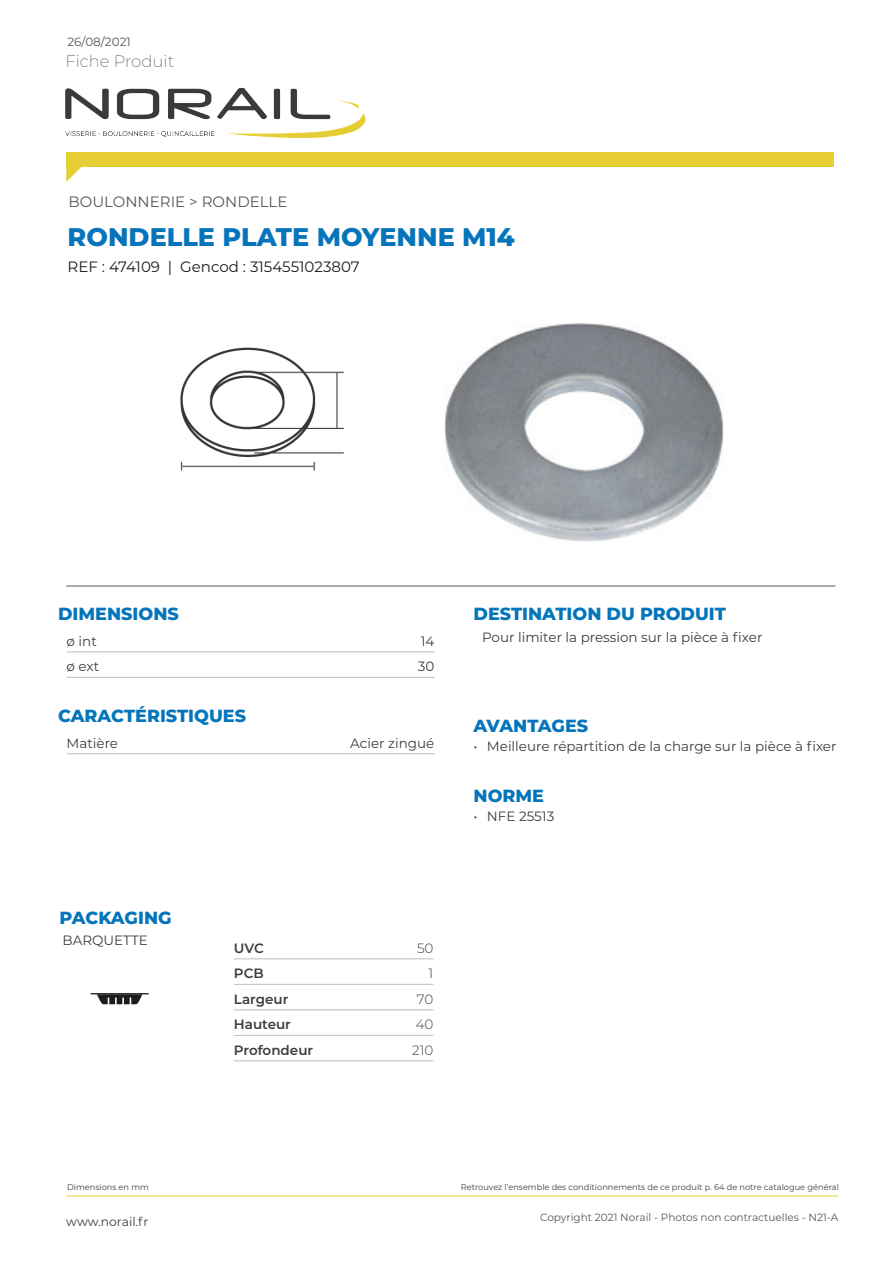
<style>
.page{position:relative;width:893px;height:1263px;background:#fff}
.page>*{position:absolute;margin:0;border:0;box-sizing:border-box;transform-origin:0 0}
.t1{font:800 25.5px "Montserrat";color:#0674ba}
.t2{font:800 17.55px "Montserrat";color:#0475ba}
.t3{font:800 17.55px "Montserrat";color:#0674ba}
.t4{font:200 16.5px "Montserrat";color:#575756}
.t5{font:15px "Montserrat";color:#1d1d1b}
.t6{font:15px "Montserrat";color:#575756}
.t7{font:13.5px "Montserrat";color:#3d3d3c}
.t8{font:600 13.5px "Montserrat";color:#3d3d3c}
.t9{font:300 13.5px "Montserrat";color:#3d3d3c}
.t10{font:12.3px "Montserrat";color:#3d3d3c}
.t11{font:12px "Montserrat";color:#575756}
.t12{font:10.5px "Montserrat";color:#575756}
.t13{font:8.25px "Montserrat";color:#3d3d3c}
</style>
<div class="page">
<div style="left:66px;top:152px;width:767px;height:15px;background:#e7ce35"></div>
<svg style="left:66px;top:167px;width:15px;height:15px"></svg>
<img style="left:65px;top:87px;width:301px;height:51px">
<hr style="left:66px;top:586px;width:769px;height:1px;background:#575756">
<hr style="left:66px;top:1196px;width:772px;height:1px;background:#e7ce35">
<hr style="left:67px;top:651px;width:367px;height:1px;background:#bdbdbc">
<hr style="left:67px;top:677px;width:367px;height:1px;background:#bdbdbc">
<hr style="left:67px;top:753px;width:367px;height:1px;background:#bdbdbc">
<hr style="left:234px;top:958px;width:199px;height:1px;background:#bdbdbc">
<hr style="left:234px;top:984px;width:199px;height:1px;background:#bdbdbc">
<hr style="left:234px;top:1009px;width:199px;height:1px;background:#bdbdbc">
<hr style="left:234px;top:1035px;width:199px;height:1px;background:#bdbdbc">
<hr style="left:234px;top:1060px;width:199px;height:1px;background:#bdbdbc">
<hr style="left:91px;top:993px;width:58px;height:1px;background:#1d1d1b">
<svg style="left:97px;top:994px;width:45px;height:10px"></svg>
<img style="left:445px;top:323px;width:279px;height:218px">
<img style="left:180px;top:347px;width:164px;height:124px">
<p class="t11" style="left:67px;top:33px;width:65px">26/08/2021</p>
<p class="t4" style="left:65px;top:50px;width:110px">Fiche Produit</p>
<p class="t6" style="left:68px;top:192px;width:221px">BOULONNERIE &gt; RONDELLE</p>
<p class="t1" style="left:68px;top:219px;width:449px">RONDELLE PLATE MOYENNE M14</p>
<p class="t5" style="left:68px;top:256px;width:294px">REF : 474109 | Gencod : 3154551023807</p>
<p class="t3" style="left:58px;top:601px;width:122px">DIMENSIONS</p>
<p class="t7" style="left:67px;top:632px;width:32px">ø int</p>
<p class="t7" style="left:421px;top:632px;width:15px">14</p>
<p class="t7" style="left:67px;top:657px;width:34px">ø ext</p>
<p class="t7" style="left:418px;top:657px;width:18px">30</p>
<p class="t2" style="left:58px;top:703px;width:189px">CARACTÉRISTIQUES</p>
<p class="t7" style="left:67px;top:734px;width:53px">Matière</p>
<p class="t7" style="left:350px;top:734px;width:86px">Acier zingué</p>
<p class="t2" style="left:60px;top:904px;width:114px">PACKAGING</p>
<p class="t7" style="left:63px;top:930px;width:87px">BARQUETTE</p>
<p class="t8" style="left:234px;top:938px;width:32px">UVC</p>
<p class="t9" style="left:417px;top:939px;width:18px">50</p>
<p class="t8" style="left:234px;top:964px;width:31px">PCB</p>
<p class="t9" style="left:429px;top:964px;width:6px">1</p>
<p class="t8" style="left:234px;top:989px;width:56px">Largeur</p>
<p class="t9" style="left:417px;top:990px;width:18px">70</p>
<p class="t8" style="left:234px;top:1015px;width:59px">Hauteur</p>
<p class="t9" style="left:416px;top:1015px;width:19px">40</p>
<p class="t8" style="left:234px;top:1040px;width:81px">Profondeur</p>
<p class="t9" style="left:412px;top:1041px;width:23px">210</p>
<p class="t2" style="left:474px;top:601px;width:254px">DESTINATION DU PRODUIT</p>
<p class="t7" style="left:482px;top:628px;width:282px">Pour limiter la pression sur la pièce à fixer</p>
<p class="t2" style="left:474px;top:712px;width:116px">AVANTAGES</p>
<p class="t7" style="left:474px;top:737px;width:364px">• Meilleure répartition de la charge sur la pièce à fixer</p>
<p class="t2" style="left:474px;top:783px;width:72px">NORME</p>
<p class="t7" style="left:474px;top:807px;width:82px">• NFE 25513</p>
<p class="t13" style="left:67px;top:1182px;width:83px">Dimensions en mm</p>
<p class="t13" style="left:461px;top:1182px;width:380px">Retrouvez l’ensemble des conditionnements de ce produit p. 64 de notre catalogue général</p>
<p class="t10" style="left:66px;top:1213px;width:84px">www.norail.fr</p>
<p class="t12" style="left:540px;top:1209px;width:300px">Copyright 2021 Norail - Photos non contractuelles - N21-A</p>
</div>
